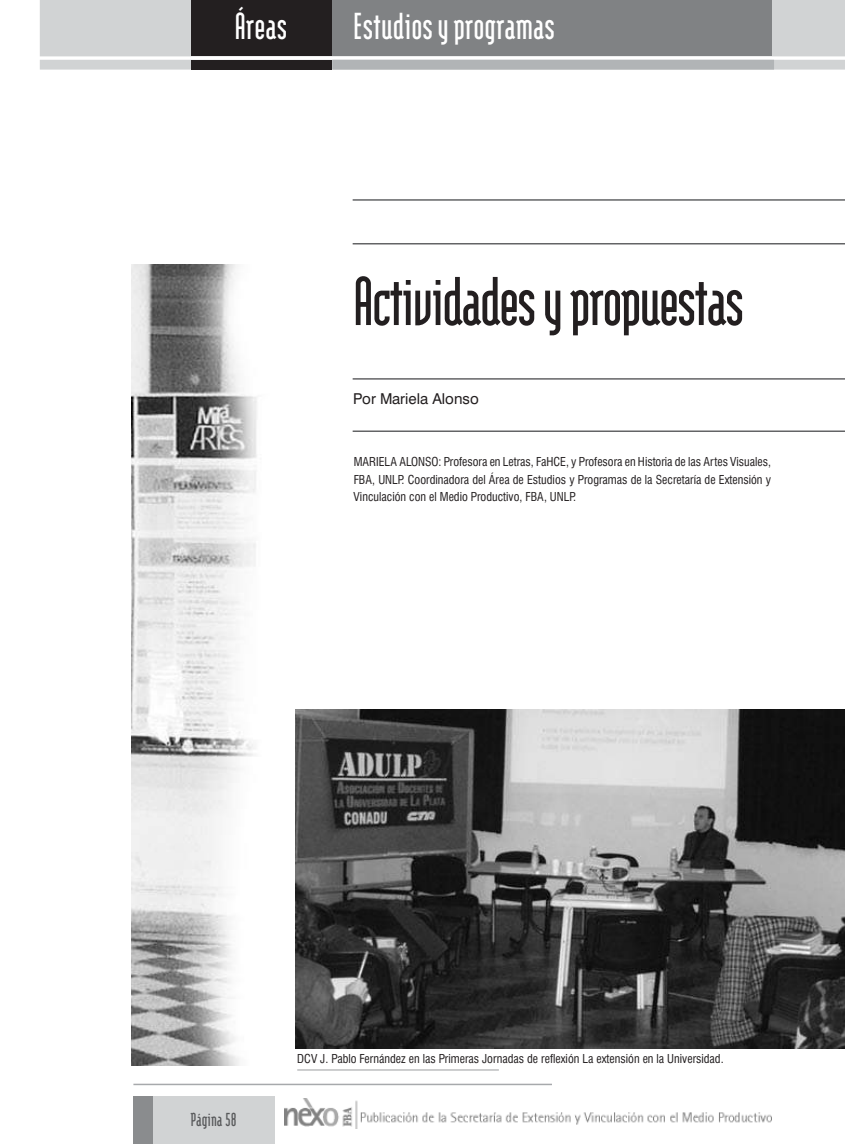
<style>
.page{position:relative;width:845px;height:1144px;background:#fff}
.page>*{position:absolute;margin:0;border:0;box-sizing:border-box;transform-origin:0 0}
.t1{font:700 82.5px "Modula";letter-spacing:-.025em;color:#231f20}
.t2{font:700 45px "Modula";color:#fff}
.t3{font:700 22.5px "Modula";color:#58595b}
.t4{font:15px "Swiss 721 BT";color:#231f20}
.t5{font:condensed 12px/17.2px "Swiss 721 BT";color:#231f20;text-align:justify}
</style>
<div class="page">
<img style="left:284px;top:1099px;width:487px;height:30px">
<hr style="left:133px;top:1084px;width:418px;height:1px;background:#a7a9ac">
<div style="left:133px;top:1096px;width:141px;height:48px;background:#d1d3d4"></div>
<div style="left:133px;top:1096px;width:19px;height:48px;background:#8a8c8e"></div>
<div style="left:40px;top:0;width:804px;height:56px;background:#d1d3d4"></div>
<svg style="left:40px;top:60px;width:804px;height:10px;background:#d1d3d4"></svg>
<div style="left:192px;top:60px;width:140px;height:10px;background:#231f20"></div>
<div style="left:333px;top:61px;width:440px;height:8px;background:#b1b4b6"></div>
<div style="left:332px;top:60px;width:441px;height:10px;border:2px solid #b1b4b6"></div>
<div style="left:323px;top:0;width:448px;height:56px;background:#808284"></div>
<div style="left:192px;top:0;width:140px;height:56px;background:#231f20"></div>
<img style="left:131px;top:264px;width:126px;height:801px">
<hr style="left:352px;top:378px;width:492px;height:2px;background:#636466">
<hr style="left:352px;top:430px;width:492px;height:2px;background:#636466">
<hr style="left:352px;top:199px;width:492px;height:2px;background:#636466">
<hr style="left:352px;top:243px;width:492px;height:1px;background:#636466">
<hr style="left:297px;top:1069px;width:201px;height:2px;background:#bcbdbf">
<img style="left:295px;top:709px;width:549px;height:340px">
<h2 class="t2" style="left:234px;top:5px;width:54px">Áreas</h2>
<h2 class="t2" style="left:353px;top:5px;width:203px">Estudios y programas</h2>
<h1 class="t1" style="left:352px;top:263px;width:393px">Actividades y propuestas</h1>
<p class="t4" style="left:353px;top:390px;width:127px">Por Mariela Alonso</p>
<p class="t5" style="left:353px;top:453px;width:419px;text-indent:85px">: Profesora en Letras, FaHCE, y Profesora en Historia de las Artes Visuales, FBA, UNLP. Coordinadora del Área de Estudios y Programas de la Secretaría de Extensión y Vinculación con el Medio Productivo, FBA, UNLP.</p>
<p class="t5" style="left:353px;top:453px;width:54px">Mariela Alonso</p>
<h3 class="t3" style="left:190px;top:1109px;width:48px">Página 58</h3>
<p class="t5" style="left:297px;top:1050px;width:428px">DCV J. Pablo Fernández en las Primeras Jornadas de reflexión La extensión en la Universidad.</p>
</div>
